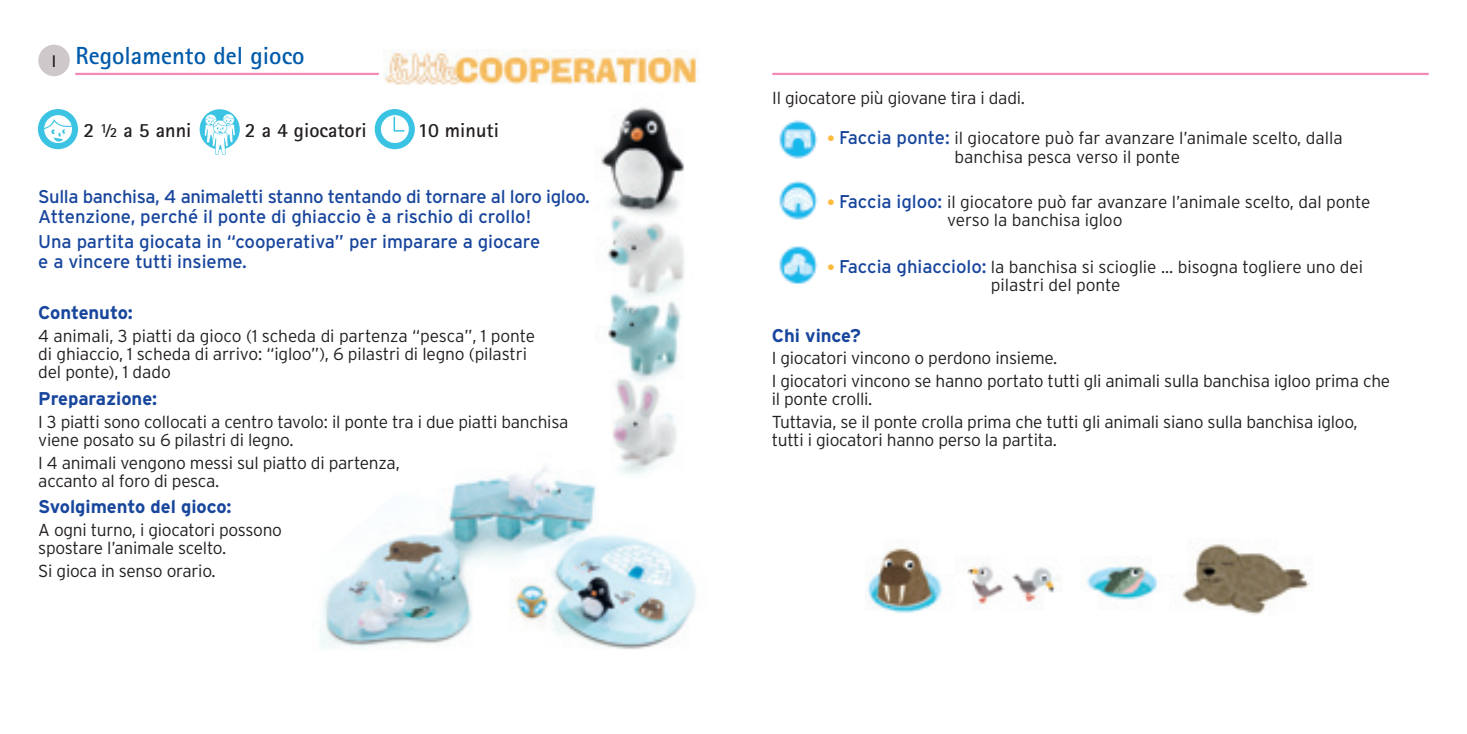
<style>
.page{position:relative;width:1467px;height:734px;background:#fff}
.page>*{position:absolute;margin:0;border:0;box-sizing:border-box;transform-origin:0 0}
.t1{font:700 24.75px "Agfa Rotis Sans Serif";color:#015aaa}
.t2{font:700 20.25px "Agfa Rotis Sans Serif";color:#231f20}
.t3{font:18.45px/20.2px "Interstate";letter-spacing:-.01em;color:#18469d}
.t4{font:700 18.45px "Interstate";letter-spacing:-.005em;color:#18469d}
.t5{font:300 17.32px/18.2px "Interstate";letter-spacing:-.015em;color:#231f20}
.t6{font:700 16.88px "Agfa Rotis Sans Serif";color:#231f20}
.s1{font-weight:700;font-size:15.75px;color:#fdbb3e}
.s2{font-weight:400;font-size:18.45px;color:#18469d}
</style>
<div class="page">
<img style="left:320px;top:467px;width:376px;height:183px">
<img style="left:595px;top:107px;width:100px;height:371px">
<img style="left:383px;top:49px;width:317px;height:36px">
<img style="left:867px;top:541px;width:443px;height:74px">
<img style="left:779px;top:120px;width:39px;height:39px">
<img style="left:779px;top:180px;width:39px;height:40px">
<img style="left:779px;top:246px;width:39px;height:38px">
<div style="left:38px;top:109px;width:40px;height:40px;background:#3ac3e2;border-radius:50%"></div>
<svg style="left:43px;top:114px;width:30px;height:30px"></svg>
<div style="left:200px;top:109px;width:40px;height:40px;background:#3ac3e2;border-radius:50%"></div>
<svg style="left:204px;top:114px;width:31px;height:41px"></svg>
<div style="left:375px;top:109px;width:40px;height:40px;background:#3ac3e2;border-radius:50%"></div>
<svg style="left:380px;top:114px;width:30px;height:30px"></svg>
<div style="left:38px;top:45px;width:32px;height:31px;background:#cfc8ca;border-radius:50%"></div>
<hr style="left:75px;top:73px;width:304px;height:2px;background:#f28ab8">
<hr style="left:772px;top:73px;width:657px;height:2px;background:#f28ab8">
<p class="t6" style="left:52px;top:50px;width:6px">I</p>
<p class="t1" style="left:75px;top:40px;width:231px">Regolamento del gioco</p>
<p class="t2" style="left:83px;top:118px;width:109px">2 ½ a 5 anni</p>
<p class="t2" style="left:245px;top:118px;width:123px">2 a 4 giocatori</p>
<p class="t2" style="left:418px;top:118px;width:83px">10 minuti</p>
<p class="t3" style="left:38px;top:186px;width:553px">Sulla banchisa, 4 animaletti stanno tentando di tornare al loro igloo.<br>Attenzione, perché il ponte di ghiaccio è a rischio di crollo!</p>
<p class="t3" style="left:38px;top:231px;width:504px">Una partita giocata in “cooperativa” per imparare a giocare e a vincere tutti insieme.</p>
<p class="t4" style="left:38px;top:302px;width:96px">Contenuto:</p>
<p class="t5" style="left:38px;top:326px;width:498px">4 animali, 3 piatti da gioco (1 scheda di partenza “pesca”, 1 ponte di ghiaccio, 1 scheda di arrivo: “igloo”), 6 pilastri di legno (pilastri del ponte), 1 dado</p>
<p class="t4" style="left:38px;top:388px;width:120px">Preparazione:</p>
<p class="t5" style="left:38px;top:412px;width:532px">I 3 piatti sono collocati a centro tavolo: il ponte tra i due piatti banchisa viene posato su 6 pilastri di legno.</p>
<p class="t5" style="left:38px;top:453px;width:363px">I 4 animali vengono messi sul piatto di partenza, accanto al foro di pesca.</p>
<p class="t4" style="left:38px;top:496px;width:195px">Svolgimento del gioco:</p>
<p class="t5" style="left:38px;top:520px;width:245px">A ogni turno, i giocatori possono spostare l’animale scelto.</p>
<p class="t5" style="left:38px;top:561px;width:179px">Si gioca in senso orario.</p>
<p class="t5" style="left:772px;top:89px;width:254px">Il giocatore più giovane tira i dadi.</p>
<p class="t5" style="left:955px;top:129px;width:390px;text-indent:-128px"><span class="s1">•</span> <span class="s2">Faccia ponte:</span> il giocatore può far avanzare l’animale scelto, dalla banchisa pesca verso il ponte</p>
<p class="t5" style="left:947px;top:192px;width:425px;text-indent:-120px"><span class="s1">•</span> <span class="s2">Faccia igloo:</span> il giocatore può far avanzare l’animale scelto, dal ponte verso la banchisa igloo</p>
<p class="t5" style="left:991px;top:257px;width:374px;text-indent:-164px"><span class="s1">•</span> <span class="s2">Faccia ghiacciolo:</span> la banchisa si scioglie ... bisogna togliere uno dei pilastri del ponte</p>
<p class="t4" style="left:772px;top:325px;width:91px">Chi vince?</p>
<p class="t5" style="left:772px;top:349px;width:287px">I giocatori vincono o perdono insieme.</p>
<p class="t5" style="left:772px;top:371px;width:620px">I giocatori vincono se hanno portato tutti gli animali sulla banchisa igloo prima che il ponte crolli.</p>
<p class="t5" style="left:772px;top:412px;width:587px">Tuttavia, se il ponte crolla prima che tutti gli animali siano sulla banchisa igloo, tutti i giocatori hanno perso la partita.</p>
</div>
